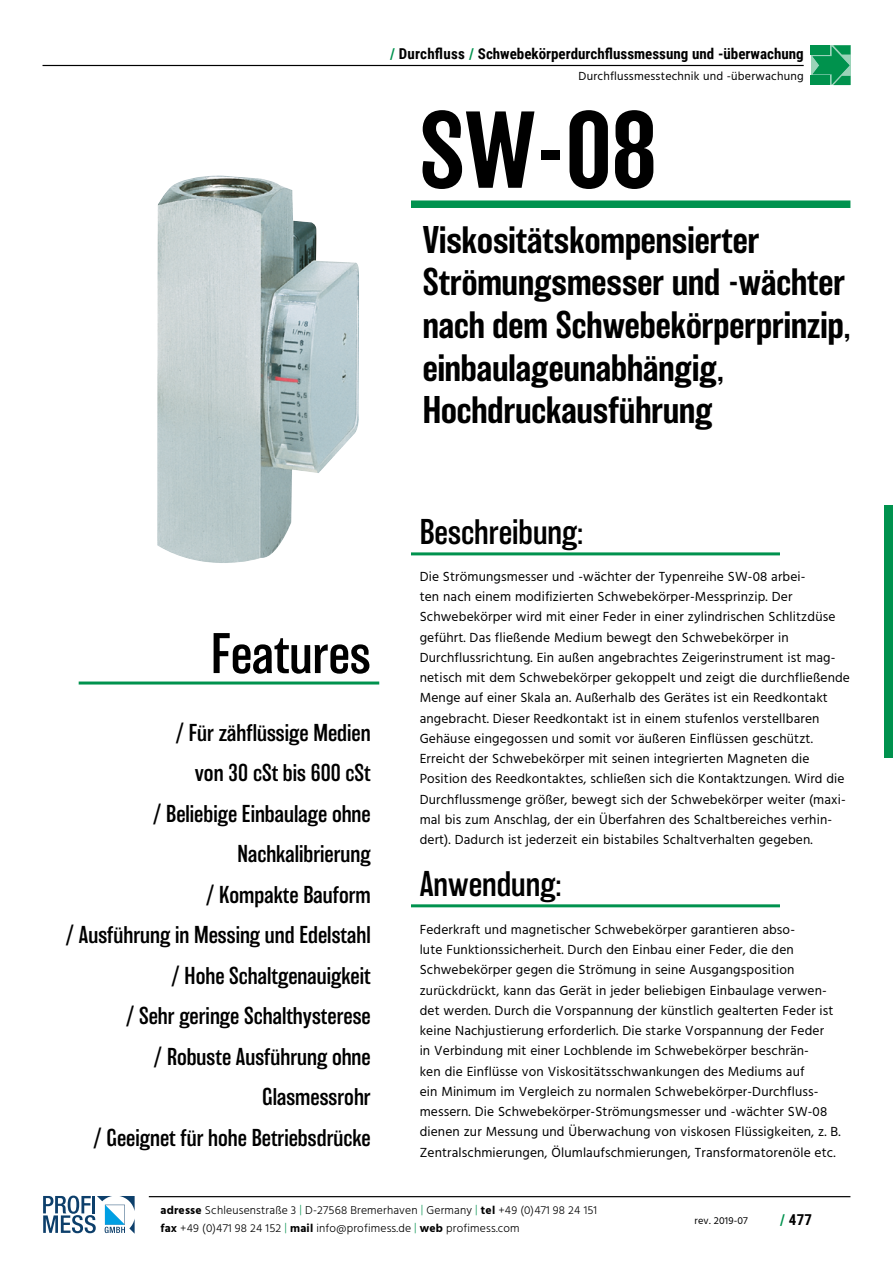
<style>
.page{position:relative;width:893px;height:1263px;background:#fff}
.page>*{position:absolute;margin:0;border:0;box-sizing:border-box;transform-origin:0 0}
.t1{font:500 100.35px "Balboa";color:#000}
.t2{font:300 52.65px "Balboa";color:#000}
.t3{font:500 35.55px/42.6px "Balboa";color:#000}
.t4{font:300 33px "Balboa";color:#000}
.t5{font:300 22.5px/40.5px "Balboa";color:#000;text-align:right}
.t6{font:700 15px "Roboto Condensed";color:#000}
.t7{font:13.5px/20.2px "Hind Guntur";letter-spacing:.01em;color:#000}
.t8{font:12px "Hind Guntur";letter-spacing:.015em;color:#000}
.t9{font:300 11.7px/18px "Hind Guntur";letter-spacing:.015em;color:#000}
.t10{font:10.35px "Hind Guntur";letter-spacing:.015em;color:#000}
.s1{color:#00924e}
.s2{font-weight:700}
</style>
<div class="page">
<div style="left:811px;top:45px;width:39px;height:40px;background:#9ad3b8"></div>
<div style="left:811px;top:45px;width:19px;height:10px;background:#00924d"></div>
<div style="left:811px;top:76px;width:19px;height:9px;background:#00924d"></div>
<svg style="left:812px;top:45px;width:38px;height:40px"></svg>
<hr style="left:43px;top:65px;width:761px;height:1px;background:#000">
<hr style="left:149px;top:1196px;width:701px;height:1px;background:#000">
<svg style="left:43px;top:1195px;width:92px;height:39px"></svg>
<div style="left:885px;top:505px;width:8px;height:253px;background:#00924e"></div>
<div style="left:411px;top:200px;width:439px;height:8px;background:#00924e"></div>
<hr style="left:411px;top:552px;width:369px;height:3px;background:#00924e">
<hr style="left:411px;top:904px;width:369px;height:3px;background:#00924e">
<hr style="left:79px;top:681px;width:300px;height:3px;background:#00924e">
<img style="left:157px;top:175px;width:202px;height:388px">
<p class="t6" style="left:390px;top:43px;width:415px"><span class="s1">/</span> Durchfluss <span class="s1">/</span> Schwebekörperdurchflussmessung und -überwachung</p>
<p class="t8" style="left:579px;top:69px;width:227px">Durchflussmesstechnik und -überwachung</p>
<h1 class="t1" style="left:419px;top:95px;width:239px">SW-08</h1>
<h3 class="t3" style="left:423px;top:218px;width:429px">Viskositätskompensierter<br>Strömungsmesser und -wächter nach dem Schwebekörperprinzip, einbaulageunabhängig,<br>Hochdruckausführung</h3>
<h2 class="t2" style="left:211px;top:626px;width:161px">Features</h2>
<p class="t5" style="left:66px;top:712px;width:307px">/ Für zähflüssige Medien<br>von 30 cSt bis 600 cSt<br>/ Beliebige Einbaulage ohne<br>Nachkalibrierung<br>/ Kompakte Bauform<br>/ Ausführung in Messing und Edelstahl / Hohe Schaltgenauigkeit<br>/ Sehr geringe Schalthysterese<br>/ Robuste Ausführung ohne<br>Glasmessrohr<br>/ Geeignet für hohe Betriebsdrücke</p>
<h3 class="t4" style="left:420px;top:514px;width:165px">Beschreibung:</h3>
<p class="t7" style="left:420px;top:566px;width:432px">Die Strömungsmesser und -wächter der Typenreihe SW-08 arbei-<br>ten nach einem modifizierten Schwebekörper-Messprinzip. Der Schwebekörper wird mit einer Feder in einer zylindrischen Schlitzdüse geführt. Das fließende Medium bewegt den Schwebekörper in Durchflussrichtung. Ein außen angebrachtes Zeigerinstrument ist mag&shy;netisch mit dem Schwebekörper gekoppelt und zeigt die durchfließende Menge auf einer Skala an. Außerhalb des Gerätes ist ein Reedkontakt angebracht. Dieser Reedkontakt ist in einem stufenlos verstellbaren Gehäuse eingegossen und somit vor äußeren Einflüssen geschützt.<br>Erreicht der Schwebekörper mit seinen integrierten Magneten die Position des Reedkontaktes, schließen sich die Kontaktzungen. Wird die Durchflussmenge größer, bewegt sich der Schwebekörper weiter (maxi&shy;mal bis zum Anschlag, der ein Überfahren des Schaltbereiches verhin&shy;dert). Dadurch ist jederzeit ein bistabiles Schaltverhalten gegeben.</p>
<h3 class="t4" style="left:420px;top:867px;width:143px">Anwendung:</h3>
<p class="t7" style="left:420px;top:919px;width:422px">Federkraft und magnetischer Schwebekörper garantieren abso-<br>lute Funktionssicherheit. Durch den Einbau einer Feder, die den Schwebekörper gegen die Strömung in seine Ausgangsposition zurückdrückt, kann das Gerät in jeder beliebigen Einbaulage verwen&shy;det werden. Durch die Vorspannung der künstlich gealterten Feder ist keine Nachjustierung erforderlich. Die starke Vorspannung der Feder<br>in Verbindung mit einer Lochblende im Schwebekörper beschrän-<br>ken die Einflüsse von Viskositätsschwankungen des Mediums auf<br>ein Minimum im Vergleich zu normalen Schwebekörper-Durchfluss&shy;messern. Die Schwebekörper-Strömungsmesser und -wächter SW-08 dienen zur Messung und Überwachung von viskosen Flüssigkeiten, z. B.<br>Zentralschmierungen, Ölumlaufschmierungen, Transformatorenöle etc.</p>
<p class="t9" style="left:161px;top:1201px;width:438px"><span class="s2">adresse</span> Schleusenstraße 3 <span class="s1">|</span> D-27568 Bremerhaven <span class="s1">|</span> Germany <span class="s1">|</span> <span class="s2">tel</span> +49 (0)471 98 24 151 <span class="s2">fax</span> +49 (0)471 98 24 152 <span class="s1">|</span> <span class="s2">mail</span> info@profimess.de <span class="s1">|</span> <span class="s2">web</span> profimess.com</p>
<p class="t10" style="left:695px;top:1214px;width:55px">rev. 2019-07</p>
<p class="t6" style="left:780px;top:1209px;width:33px"><span class="s1">/</span> 477</p>
</div>
